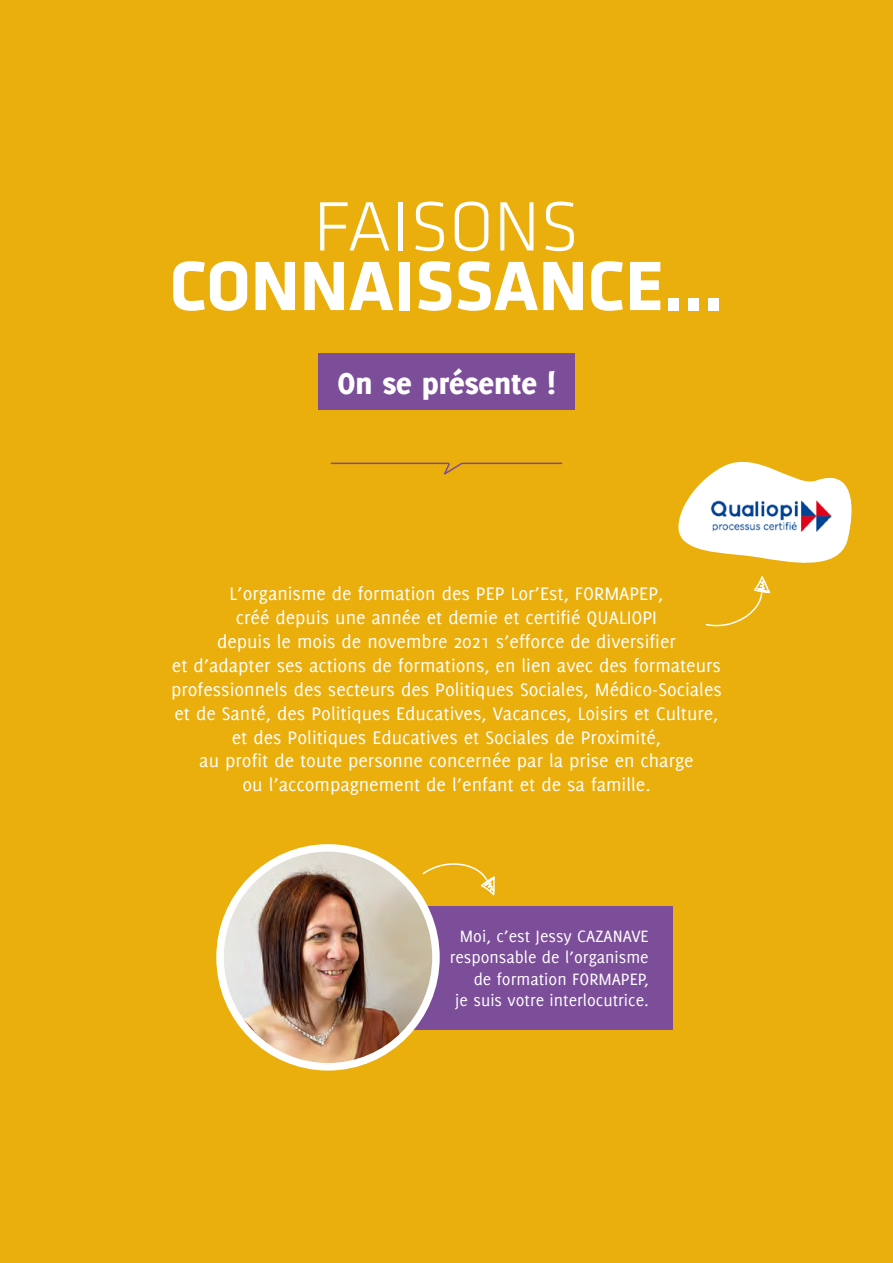
<style>
.page{position:relative;width:893px;height:1263px;background:#eaaf0d}
.page>*{position:absolute;margin:0;border:0;box-sizing:border-box;transform-origin:0 0}
.t1{font:700 72.3px "Klavika";color:#fff}
.t2{font:300 72.3px "Klavika";color:#fff}
.t3{font:800 33px "Delicious";color:#fff}
.t4{font:19.95px/23.9px "Delicious";color:#fff;text-align:center}
.t5{font:18px/21.6px "Delicious";color:#fff;text-align:right}
</style>
<div class="page">
<div style="left:318px;top:354px;width:257px;height:56px;background:#7c4d99"></div>
<svg style="left:330px;top:462px;width:233px;height:13px"></svg>
<svg style="left:678px;top:461px;width:174px;height:166px"></svg>
<div style="left:369px;top:906px;width:304px;height:124px;background:#7c4d99"></div>
<img style="left:220px;top:848px;width:216px;height:219px">
<div style="left:216px;top:844px;width:224px;height:226px;border:8px solid #fff;border-radius:50%"></div>
<svg style="left:421px;top:862px;width:74px;height:47px"></svg>
<img style="left:703px;top:495px;width:134px;height:43px">
<h1 class="t2" style="left:314px;top:187px;width:267px">FAISONS</h1>
<h1 class="t1" style="left:170px;top:247px;width:555px">CONNAISSANCE...</h1>
<h2 class="t3" style="left:337px;top:364px;width:220px">On se présente !</h2>
<p class="t4" style="left:171px;top:582px;width:552px">L’organisme de formation des PEP Lor’Est, FORMAPEP,<br>créé depuis une année et demie et certifié QUALIOPI<br>depuis le mois de novembre 2021 s’efforce de diversifier<br>et d’adapter ses actions de formations, en lien avec des formateurs professionnels des secteurs des Politiques Sociales, Médico-Sociales et de Santé, des Politiques Educatives, Vacances, Loisirs et Culture, et des Politiques Educatives et Sociales de Proximité,<br>au profit de toute personne concernée par la prise en charge<br>ou l’accompagnement de l’enfant et de sa famille.</p>
<p class="t5" style="left:450px;top:925px;width:201px">Moi, c’est Jessy CAZANAVE responsable de l’organisme de formation FORMAPEP,<br>je suis votre interlocutrice.</p>
</div>
